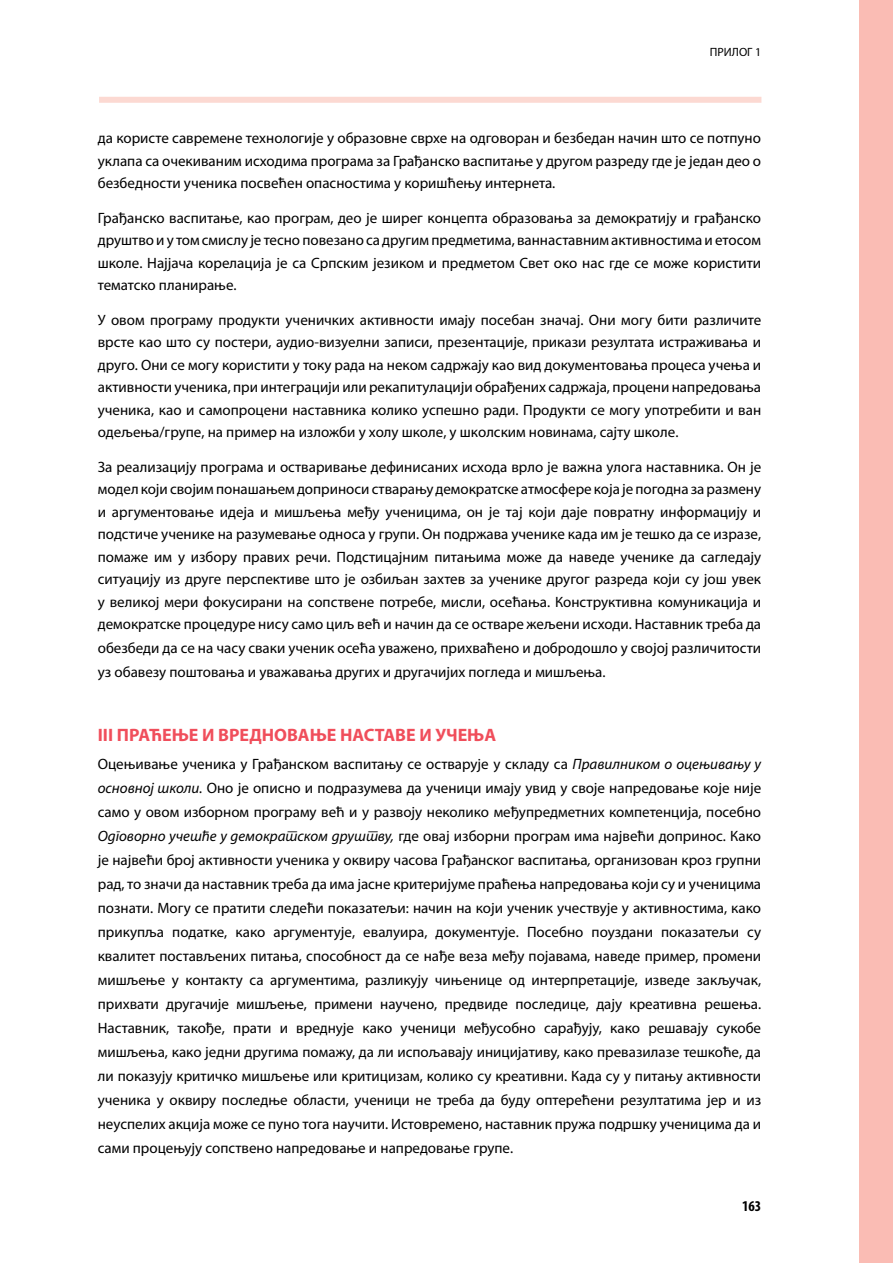
<style>
.page{position:relative;width:893px;height:1263px;background:#fff}
.page>*{position:absolute;margin:0;border:0;box-sizing:border-box;transform-origin:0 0}
.t1{font:700 18px "Myriad Pro";color:#f04e5b}
.t2{font:15px/22.5px "Myriad Pro";color:#000;text-align:justify}
.t3{font:700 condensed 15px "Myriad Pro";color:#000}
.t4{font:12px "Myriad Pro";color:#000}
.s1{font-style:italic}
</style>
<div class="page">
<div style="left:859px;top:0;width:34px;height:1263px;background:#fabcb4"></div>
<div style="left:99px;top:97px;width:662px;height:6px;background:#fcd9d2"></div>
<p class="t4" style="left:710px;top:45px;width:53px">ПРИЛОГ 1</p>
<p class="t2" style="left:98px;top:127px;width:665px">да користе савремене технологије у образовне сврхе на одговоран и безбедан начин што се потпуно уклапа са очекиваним исходима програма за Грађанско васпитање у другом разреду где је један део о безбедности ученика посвећен опасностима у коришћењу интернета.</p>
<p class="t2" style="left:98px;top:207px;width:665px">Грађанско васпитање, као програм, део је ширег концепта образовања за демократију и грађанско друштво и у том смислу је тесно повезано са другим предметима, ваннаставним активностима и етосом школе. Најјача корелација је са Српским језиком и предметом Свет око нас где се може користити тематско планирање.</p>
<p class="t2" style="left:98px;top:309px;width:665px">У овом програму продукти ученичких активности имају посебан значај. Они могу бити различите врсте као што су постери, аудио-визуелни записи, презентације, прикази резултата истраживања и друго. Они се могу користити у току рада на неком садржају као вид документовања процеса учења и активности ученика, при интеграцији или рекапитулацији обрађених садржаја, процени напредовања ученика, као и самопроцени наставника колико успешно ради. Продукти се могу употребити и ван одељења/групе, на пример на изложби у холу школе, у школским новинама, сајту школе.</p>
<p class="t2" style="left:98px;top:456px;width:665px">За реализацију програма и остваривање дефинисаних исхода врло је важна улога наставника. Он је модел који својим понашањем доприноси стварању демократске атмосфере која је погодна за размену и аргументовање идеја и мишљења међу ученицима, он је тај који даје повратну информацију и подстиче ученике на разумевање односа у групи. Он подржава ученике када им је тешко да се изразе, помаже им у избору правих речи. Подстицајним питањима може да наведе ученике да сагледају ситуацију из друге перспективе што је озбиљан захтев за ученике другог разреда који су још увек у великој мери фокусирани на сопствене потребе, мисли, осећања. Конструктивна комуникација и демократске процедуре нису само циљ већ и начин да се остваре жељени исходи. Наставник треба да</p>
<p class="t2" style="left:98px;top:636px;width:665px;line-height:24px">обезбеди да се на часу сваки ученик осећа уважено, прихваћено и добродошло у својој различитости уз обавезу поштовања и уважавања других и другачијих погледа и мишљења.</p>
<p class="t1" style="left:98px;top:724px;width:400px">III ПРАЋЕЊЕ И ВРЕДНОВАЊЕ НАСТАВЕ И УЧЕЊА</p>
<p class="t2" style="left:98px;top:752px;width:665px;line-height:24px">Оцењивање ученика у Грађанском васпитању се остварује у складу са <span class="s1">Правилником о оцењивању у основној школи.</span> Оно је описно и подразумева да ученици имају увид у своје напредовање које није само у овом изборном програму већ и у развоју неколико међупредметних компетенција, посебно <span class="s1">Одговорно учешће у демократском друштву,</span> где овај изборни програм има највећи допринос. Како је највећи број активности ученика у оквиру часова Грађанског васпитања<span class="s1">,</span> организован кроз групни рад, то значи да наставник треба да има јасне критеријуме праћења напредовања који су и ученицима познати. Могу се пратити следећи показатељи: начин на који ученик учествује у активностима, како прикупља податке, како аргументује, евалуира, документује. Посебно поуздани показатељи су квалитет постављених питања, способност да се нађе веза међу појавама, наведе пример, промени мишљење у контакту са аргументима, разликују чињенице од интерпретације, изведе закључак, прихвати другачије мишљење, примени научено, предвиде последице, дају креативна решења.<br>Наставник, такође, прати и вреднује како ученици међусобно сарађују, како решавају сукобе мишљења, како једни другима помажу, да ли испољавају иницијативу, како превазилазе тешкоће, да ли показују критичко мишљење или критицизам, колико су креативни. Када су у питању активности ученика у оквиру последње области, ученици не треба да буду оптерећени резултатима јер и из неуспелих акција може се пуно тога научити. Истовремено, наставник пружа подршку ученицима да и сами процењују сопствено напредовање и напредовање групе.</p>
<p class="t3" style="left:742px;top:1197px;width:21px">163</p>
</div>
